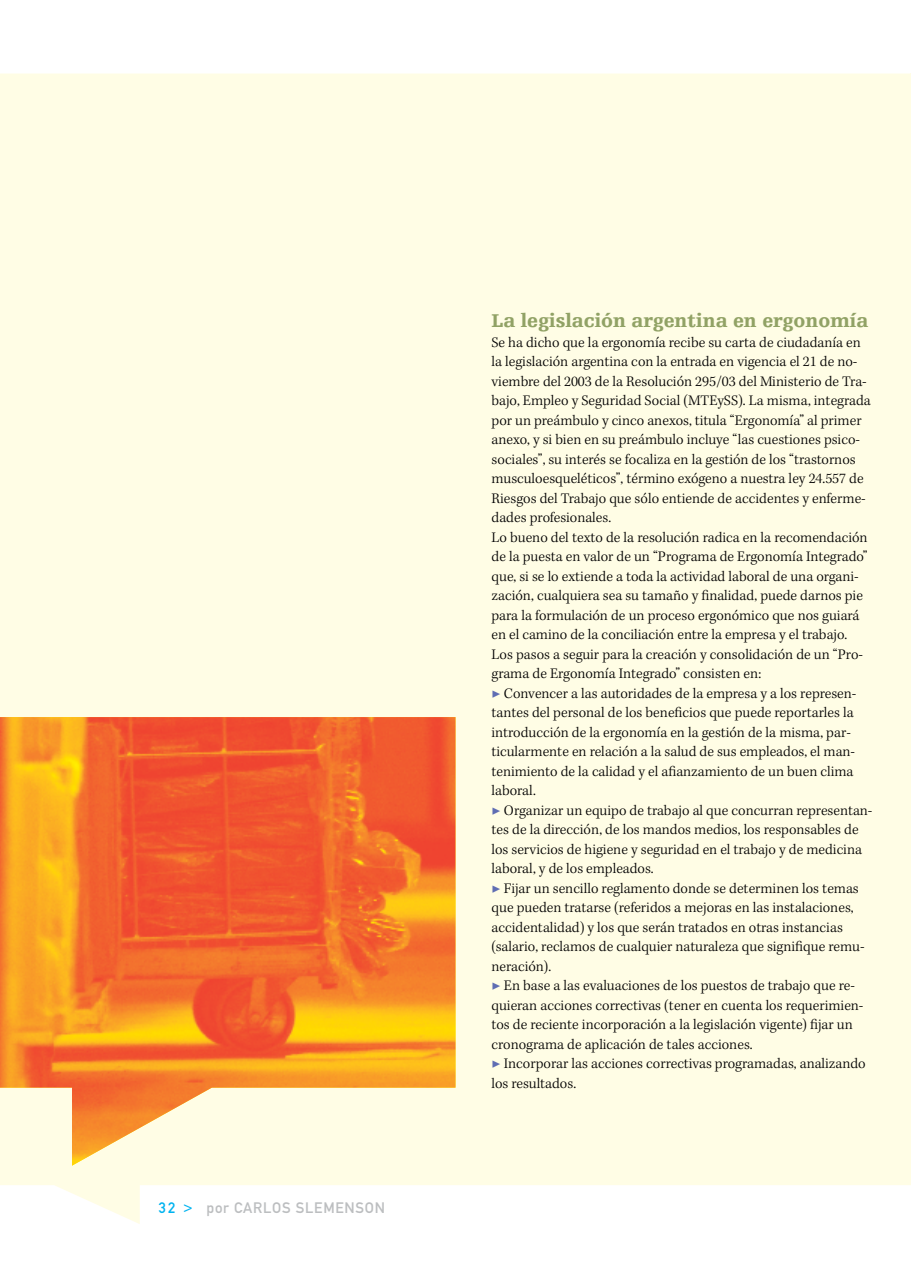
<style>
.page{position:relative;width:911px;height:1263px;background:#fff}
.page>*{position:absolute;margin:0;border:0;box-sizing:border-box;transform-origin:0 0}
.t1{font:900 19.5px "Egyptienne F";color:#91a265}
.t2{font:300 15px/19.5px "Kepler Std";color:#000}
.t3{font:15px "DIN Mittelschrift";letter-spacing:.05em;color:#bcbec0}
.s1{color:#00b3f0}
.s2{color:#5f6db3}
</style>
<div class="page">
<div style="left:0;top:73px;width:911px;height:1151px;background:#fffde5"></div>
<img style="left:0;top:717px;width:455px;height:449px">
<p class="t3" style="left:159px;top:1199px;width:228px"><span class="s1">32 &gt;</span> POR CARLOS SLEMENSON</p>
<h1 class="t1" style="left:491px;top:310px;width:378px">La legislación argentina en ergonomía</h1>
<p class="t2" style="left:491px;top:333px;width:382px">Se ha dicho que la ergonomía recibe su carta de ciudadanía en la legislación argentina con la entrada en vigencia el 21 de no&shy;viembre del 2003 de la Resolución 295/03 del Ministerio de Tra&shy;bajo, Empleo y Seguridad Social (MTEySS). La misma, integrada por un preámbulo y cinco anexos, titula “Ergonomía” al primer anexo, y si bien en su preámbulo incluye “las cuestiones psico&shy;sociales”, su interés se focaliza en la gestión de los “trastornos musculoesqueléticos”, término exógeno a nuestra ley 24.557 de Riesgos del Trabajo que sólo entiende de accidentes y enferme&shy;dades profesionales.<br>Lo bueno del texto de la resolución radica en la recomendación de la puesta en valor de un “Programa de Ergonomía Integrado” que, si se lo extiende a toda la actividad laboral de una organi&shy;zación, cualquiera sea su tamaño y finalidad, puede darnos pie para la formulación de un proceso ergonómico que nos guiará en el camino de la conciliación entre la empresa y el trabajo.<br>Los pasos a seguir para la creación y consolidación de un “Pro&shy;grama de Ergonomía Integrado” consisten en:<br><span class="s2">▶</span> Convencer a las autoridades de la empresa y a los represen&shy;tantes del personal de los beneficios que puede reportarles la introducción de la ergonomía en la gestión de la misma, par&shy;ticularmente en relación a la salud de sus empleados, el man&shy;tenimiento de la calidad y el afianzamiento de un buen clima laboral.<br><span class="s2">▶</span> Organizar un equipo de trabajo al que concurran representan&shy;tes de la dirección, de los mandos medios, los responsables de los servicios de higiene y seguridad en el trabajo y de medicina laboral, y de los empleados.<br><span class="s2">▶</span> Fijar un sencillo reglamento donde se determinen los temas que pueden tratarse (referidos a mejoras en las instalaciones, accidentalidad) y los que serán tratados en otras instancias (salario, reclamos de cualquier naturaleza que signifique remu&shy;neración).<br><span class="s2">▶</span> En base a las evaluaciones de los puestos de trabajo que re&shy;quieran acciones correctivas (tener en cuenta los requerimien&shy;tos de reciente incorporación a la legislación vigente) fijar un cronograma de aplicación de tales acciones.<br><span class="s2">▶</span> Incorporar las acciones correctivas programadas, analizando los resultados.</p>
</div>
